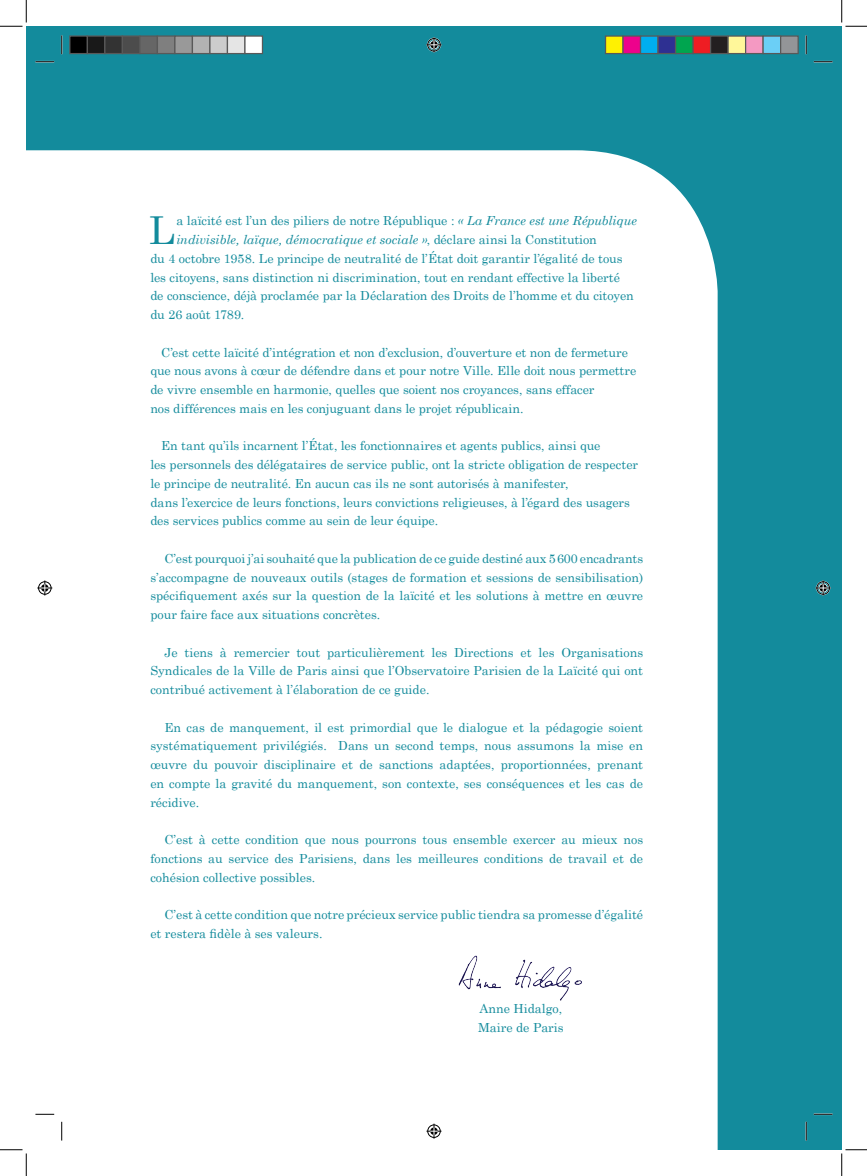
<style>
.page{position:relative;width:868px;height:1176px;background:#fff}
.page>*{position:absolute;margin:0;border:0;box-sizing:border-box;transform-origin:0 0}
.t1{font:38.5px "Century Schoolbook";color:#138b9c}
.t2{font:12.5px/18.8px "Century Schoolbook";color:#138b9c}
.t3{font:italic 12.5px "Century Schoolbook";color:#138b9c}
.t4{font:12.5px "Century Schoolbook";letter-spacing:-.02em;color:#138b9c}
.s1{font-style:italic}
.s2{font-style:normal}
</style>
<div class="page">
<div style="left:26px;top:26px;width:815px;height:1123px;background:#138b9c"></div>
<div style="left:26px;top:150px;width:691px;height:999px;background:#fff"></div>
<img style="left:456px;top:954px;width:128px;height:48px">
<svg style="left:35px;top:61px;width:19px;height:1px"></svg>
<svg style="left:813px;top:61px;width:19px;height:1px"></svg>
<svg style="left:35px;top:1113px;width:19px;height:2px"></svg>
<svg style="left:813px;top:1113px;width:19px;height:2px"></svg>
<svg style="left:61px;top:35px;width:1px;height:19px"></svg>
<svg style="left:61px;top:1122px;width:1px;height:18px"></svg>
<svg style="left:805px;top:35px;width:2px;height:19px"></svg>
<svg style="left:805px;top:1122px;width:2px;height:18px"></svg>
<svg style="left:0;top:1px;width:27px;height:26px"></svg>
<svg style="left:0;top:1149px;width:27px;height:27px"></svg>
<svg style="left:841px;top:1px;width:25px;height:26px"></svg>
<svg style="left:841px;top:1149px;width:25px;height:27px"></svg>
<svg style="left:426px;top:37px;width:15px;height:15px"></svg>
<svg style="left:426px;top:1123px;width:15px;height:15px"></svg>
<svg style="left:37px;top:580px;width:15px;height:15px"></svg>
<svg style="left:815px;top:580px;width:15px;height:15px"></svg>
<div style="left:70px;top:36px;width:17px;height:18px;background:#000"></div>
<div style="left:69px;top:35px;width:19px;height:19px;border:1px solid #595959"></div>
<div style="left:87px;top:36px;width:18px;height:18px;background:#191919"></div>
<div style="left:87px;top:35px;width:18px;height:19px;border:1px solid #595959"></div>
<div style="left:105px;top:36px;width:17px;height:18px;background:#333"></div>
<div style="left:104px;top:35px;width:19px;height:19px;border:1px solid #595959"></div>
<div style="left:122px;top:36px;width:18px;height:18px;background:#4c4c4c"></div>
<div style="left:122px;top:35px;width:18px;height:19px;border:1px solid #595959"></div>
<div style="left:140px;top:36px;width:17px;height:18px;background:#666"></div>
<div style="left:139px;top:35px;width:19px;height:19px;border:1px solid #595959"></div>
<div style="left:157px;top:36px;width:18px;height:18px;background:#7f7f7f"></div>
<div style="left:157px;top:35px;width:18px;height:19px;border:1px solid #595959"></div>
<div style="left:175px;top:36px;width:17px;height:18px;background:#999"></div>
<div style="left:174px;top:35px;width:19px;height:19px;border:1px solid #595959"></div>
<div style="left:192px;top:36px;width:18px;height:18px;background:#b2b2b2"></div>
<div style="left:192px;top:35px;width:18px;height:19px;border:1px solid #595959"></div>
<div style="left:210px;top:36px;width:17px;height:18px;background:#ccc"></div>
<div style="left:209px;top:35px;width:19px;height:19px;border:1px solid #595959"></div>
<div style="left:227px;top:36px;width:18px;height:18px;background:#e5e5e5"></div>
<div style="left:227px;top:35px;width:18px;height:19px;border:1px solid #595959"></div>
<div style="left:245px;top:36px;width:17px;height:18px;background:#fff"></div>
<div style="left:244px;top:35px;width:19px;height:19px;border:1px solid #595959"></div>
<div style="left:605px;top:36px;width:18px;height:18px;background:#fff101"></div>
<div style="left:605px;top:35px;width:18px;height:19px;border:1px solid #595959"></div>
<div style="left:623px;top:36px;width:17px;height:18px;background:#ed028c"></div>
<div style="left:622px;top:35px;width:19px;height:19px;border:1px solid #595959"></div>
<div style="left:640px;top:36px;width:18px;height:18px;background:#00aeef"></div>
<div style="left:640px;top:35px;width:18px;height:19px;border:1px solid #595959"></div>
<div style="left:658px;top:36px;width:17px;height:18px;background:#2e3092"></div>
<div style="left:657px;top:35px;width:19px;height:19px;border:1px solid #595959"></div>
<div style="left:675px;top:36px;width:18px;height:18px;background:#00a54f"></div>
<div style="left:675px;top:35px;width:18px;height:19px;border:1px solid #595959"></div>
<div style="left:693px;top:36px;width:17px;height:18px;background:#ee1d23"></div>
<div style="left:692px;top:35px;width:19px;height:19px;border:1px solid #595959"></div>
<div style="left:710px;top:36px;width:18px;height:18px;background:#231f20"></div>
<div style="left:710px;top:35px;width:18px;height:19px;border:1px solid #595959"></div>
<div style="left:728px;top:36px;width:17px;height:18px;background:#fff79a"></div>
<div style="left:727px;top:35px;width:19px;height:19px;border:1px solid #595959"></div>
<div style="left:745px;top:36px;width:18px;height:18px;background:#f499c2"></div>
<div style="left:745px;top:35px;width:18px;height:19px;border:1px solid #595959"></div>
<div style="left:763px;top:36px;width:17px;height:18px;background:#6bcff6"></div>
<div style="left:762px;top:35px;width:19px;height:19px;border:1px solid #595959"></div>
<div style="left:780px;top:36px;width:18px;height:18px;background:#939598"></div>
<div style="left:780px;top:35px;width:18px;height:19px;border:1px solid #595959"></div>
<h1 class="t1" style="left:149px;top:206px;width:27px">L</h1>
<p class="t2" style="left:176px;top:211px;width:462px">a laïcité est l’un des piliers de notre République : <span class="s1">« La France est une République</span></p>
<p class="t3" style="left:176px;top:232px;width:422px">indivisible, laïque, démocratique et sociale »<span class="s2">, déclare ainsi la Constitution</span></p>
<p class="t2" style="left:150px;top:249px;width:473px">du 4 octobre 1958. Le principe de neutralité de l’État doit garantir l’égalité de tous</p>
<p class="t2" style="left:150px;top:267px;width:471px">les citoyens, sans distinction ni discrimination, tout en rendant effective la liberté</p>
<p class="t2" style="left:150px;top:286px;width:485px">de conscience, déjà proclamée par la Déclaration des Droits de l’homme et du citoyen</p>
<p class="t4" style="left:150px;top:307px;width:95px">du 26 août 1789.</p>
<p class="t2" style="left:150px;top:342px;width:487px;text-indent:11px">C’est cette laïcité d’intégration et non d’exclusion, d’ouverture et non de fermeture que nous avons à cœur de défendre dans et pour notre Ville. Elle doit nous permettre de vivre ensemble en harmonie, quelles que soient nos croyances, sans effacer<br>nos différences mais en les conjuguant dans le projet républicain.</p>
<p class="t2" style="left:150px;top:436px;width:489px;text-indent:11px">En tant qu’ils incarnent l’État, les fonctionnaires et agents publics, ainsi que<br>les personnels des délégataires de service public, ont la stricte obligation de respecter le principe de neutralité. En aucun cas ils ne sont autorisés à manifester,<br>dans l’exercice de leurs fonctions, leurs convictions religieuses, à l’égard des usagers des services publics comme au sein de leur équipe.</p>
<p class="t2" style="left:150px;top:549px;width:494px;text-align:justify;text-indent:14px">C’est pourquoi j’ai souhaité que la publication de ce guide destiné aux 5600 encadrants s’accompagne de nouveaux outils (stages de formation et sessions de sensibilisation) spécifiquement axés sur la question de la laïcité et les solutions à mettre en œuvre pour faire face aux situations concrètes.</p>
<p class="t2" style="left:150px;top:642px;width:494px;text-align:justify;text-indent:14px">Je tiens à remercier tout particulièrement les Directions et les Organisations Syndicales de la Ville de Paris ainsi que l’Observatoire Parisien de la Laïcité qui ont contribué activement à l’élaboration de ce guide.</p>
<p class="t2" style="left:150px;top:717px;width:494px;text-align:justify;text-indent:14px">En cas de manquement, il est primordial que le dialogue et la pédagogie soient systématiquement privilégiés. Dans un second temps, nous assumons la mise en œuvre du pouvoir disciplinaire et de sanctions adaptées, proportionnées, prenant en compte la gravité du manquement, son contexte, ses conséquences et les cas de récidive.</p>
<p class="t2" style="left:150px;top:830px;width:494px;text-align:justify;text-indent:14px">C’est à cette condition que nous pourrons tous ensemble exercer au mieux nos fonctions au service des Parisiens, dans les meilleures conditions de travail et de cohésion collective possibles.</p>
<p class="t2" style="left:150px;top:905px;width:494px;text-indent:14px">C’est à cette condition que notre précieux service public tiendra sa promesse d’égalité et restera fidèle à ses valeurs.</p>
<p class="t2" style="left:478px;top:999px;width:87px">Anne Hidalgo,<br>Maire de Paris</p>
</div>
